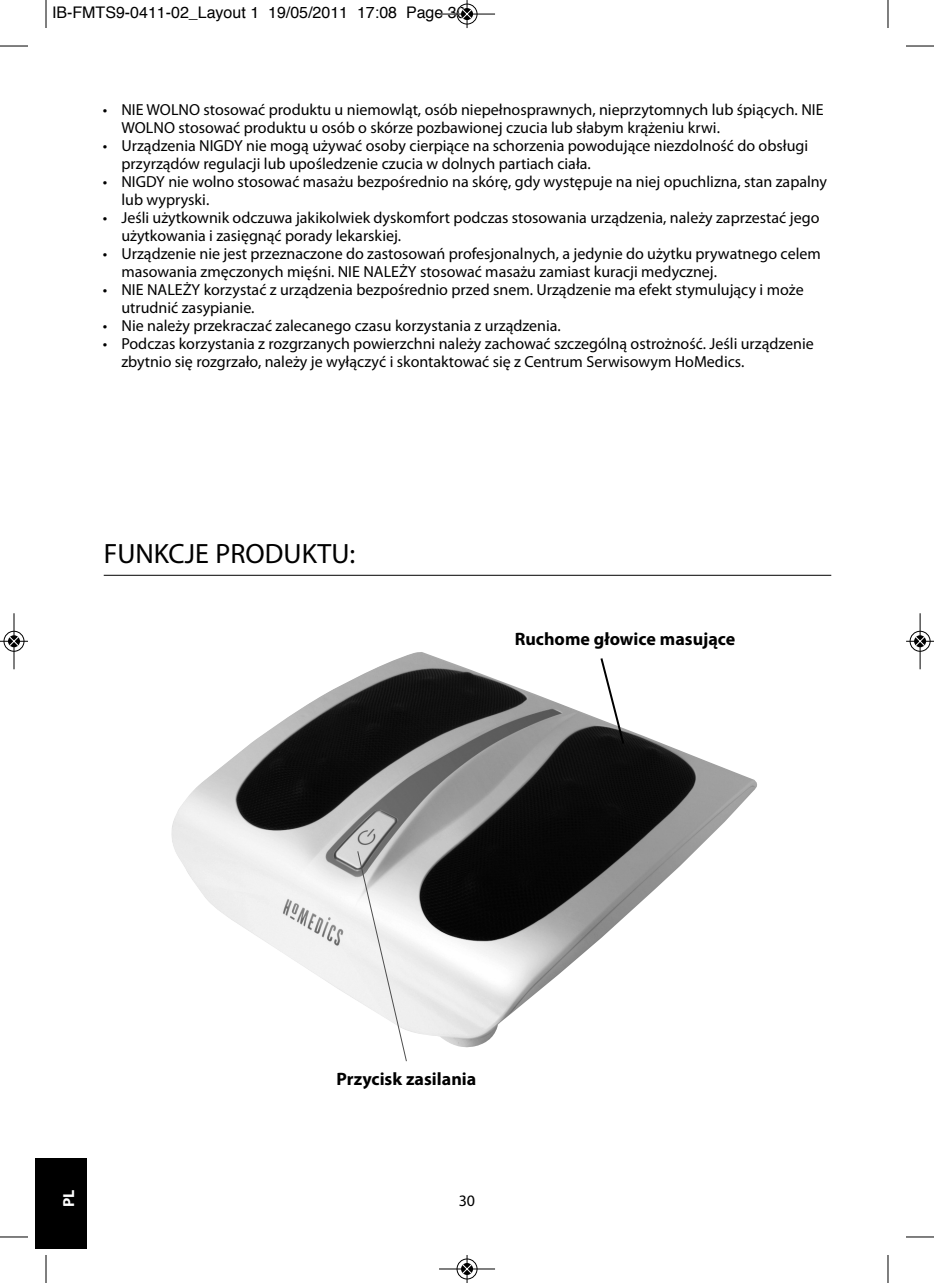
<style>
.page{position:relative;width:934px;height:1283px;background:#fff}
.page>*{position:absolute;margin:0;border:0;box-sizing:border-box;transform-origin:0 0}
.t1{font:28px "Myriad Pro";color:#000}
.t2{font:700 18px "Myriad Pro";color:#000}
.t3{font:16px/18px "Myriad Pro";color:#000}
.t4{font:16px "Helvetica";color:#000}
.t5{font:700 16px "Myriad Pro";color:#fff}
</style>
<div class="page">
<div style="left:35px;top:1158px;width:51px;height:90px;background:#000"></div>
<hr style="left:104px;top:575px;width:727px;height:1px;background:#000">
<img style="left:171px;top:652px;width:586px;height:395px">
<svg style="left:357px;top:850px;width:51px;height:212px"></svg>
<svg style="left:599px;top:656px;width:27px;height:90px"></svg>
<svg style="left:46px;top:0;width:1px;height:28px"></svg>
<svg style="left:0;top:46px;width:28px;height:1px"></svg>
<svg style="left:888px;top:0;width:1px;height:28px"></svg>
<svg style="left:906px;top:46px;width:28px;height:1px"></svg>
<svg style="left:46px;top:1255px;width:1px;height:28px"></svg>
<svg style="left:0;top:1236px;width:28px;height:1px"></svg>
<svg style="left:888px;top:1255px;width:1px;height:28px"></svg>
<svg style="left:906px;top:1236px;width:28px;height:1px"></svg>
<div style="left:456px;top:3px;width:22px;height:22px;border:1px solid #fff;border-radius:50%"></div>
<hr style="left:439px;top:14px;width:56px;height:1px;background:#000">
<div style="left:457px;top:4px;width:20px;height:20px;border:1px solid #000;border-radius:50%"></div>
<svg style="left:462px;top:0;width:10px;height:28px"></svg>
<div style="left:456px;top:1258px;width:22px;height:21px;border:1px solid #fff;border-radius:50%"></div>
<hr style="left:439px;top:1268px;width:56px;height:1px;background:#000">
<div style="left:457px;top:1258px;width:20px;height:21px;border:1px solid #000;border-radius:50%"></div>
<svg style="left:462px;top:1255px;width:10px;height:28px"></svg>
<div style="left:3px;top:630px;width:22px;height:22px;border:1px solid #fff;border-radius:50%"></div>
<hr style="left:14px;top:613px;width:1px;height:56px;background:#000">
<div style="left:4px;top:631px;width:20px;height:20px;border:1px solid #000;border-radius:50%"></div>
<svg style="left:0;top:636px;width:28px;height:10px"></svg>
<div style="left:909px;top:630px;width:22px;height:22px;border:1px solid #fff;border-radius:50%"></div>
<hr style="left:920px;top:613px;width:1px;height:56px;background:#000">
<div style="left:910px;top:631px;width:20px;height:20px;border:1px solid #000;border-radius:50%"></div>
<svg style="left:906px;top:636px;width:28px;height:10px"></svg>
<p class="t4" style="left:52px;top:6px;width:415px">IB-FMTS9-0411-02_Layout 1 19/05/2011 17:08 Page 30</p>
<p class="t3" style="left:121px;top:102px;width:704px;text-indent:-19px">• NIE WOLNO stosować produktu u niemowląt, osób niepełnosprawnych, nieprzytomnych lub śpiących. NIE<br>WOLNO stosować produktu u osób o skórze pozbawionej czucia lub słabym krążeniu krwi.</p>
<p class="t3" style="left:121px;top:138px;width:688px;text-indent:-19px">• Urządzenia NIGDY nie mogą używać osoby cierpiące na schorzenia powodujące niezdolność do obsługi przyrządów regulacji lub upośledzenie czucia w dolnych partiach ciała.</p>
<p class="t3" style="left:121px;top:174px;width:707px;text-indent:-19px">• NIGDY nie wolno stosować masażu bezpośrednio na skórę, gdy występuje na niej opuchlizna, stan zapalny lub wypryski.</p>
<p class="t3" style="left:121px;top:210px;width:699px;text-indent:-19px">• Jeśli użytkownik odczuwa jakikolwiek dyskomfort podczas stosowania urządzenia, należy zaprzestać jego użytkowania i zasięgnąć porady lekarskiej.</p>
<p class="t3" style="left:121px;top:246px;width:701px;text-indent:-19px">• Urządzenie nie jest przeznaczone do zastosowań profesjonalnych, a jedynie do użytku prywatnego celem masowania zmęczonych mięśni. NIE NALEŻY stosować masażu zamiast kuracji medycznej.</p>
<p class="t3" style="left:121px;top:282px;width:684px;text-indent:-19px">• NIE NALEŻY korzystać z urządzenia bezpośrednio przed snem. Urządzenie ma efekt stymulujący i może utrudnić zasypianie.</p>
<p class="t3" style="left:103px;top:318px;width:460px">• Nie należy przekraczać zalecanego czasu korzystania z urządzenia.</p>
<p class="t3" style="left:121px;top:336px;width:694px;text-indent:-19px">• Podczas korzystania z rozgrzanych powierzchni należy zachować szczególną ostrożność. Jeśli urządzenie zbytnio się rozgrzało, należy je wyłączyć i skontaktować się z Centrum Serwisowym HoMedics.</p>
<h1 class="t1" style="left:104px;top:543px;width:253px">FUNKCJE PRODUKTU:</h1>
<p class="t2" style="left:515px;top:632px;width:222px">Ruchome głowice masujące</p>
<p class="t2" style="left:337px;top:1072px;width:141px">Przycisk zasilania</p>
<p class="t5" style="left:63px;top:1206px;width:19px;rotate:-90deg">PL</p>
<p class="t3" style="left:459px;top:1192px;width:18px">30</p>
</div>
